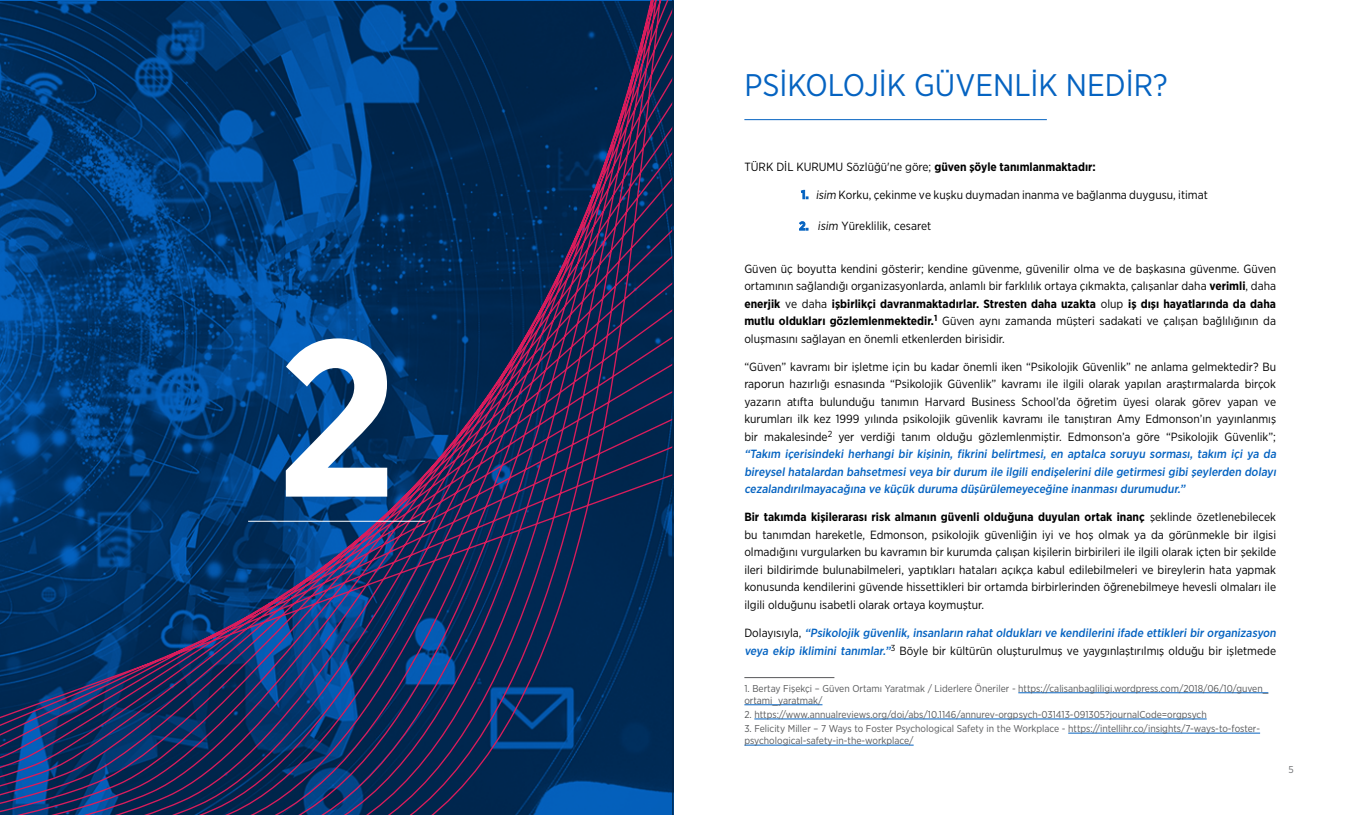
<style>
.page{position:relative;width:1347px;height:815px;background:#fff}
.page>*{position:absolute;margin:0;border:0;box-sizing:border-box;transform-origin:0 0}
.t1{font:700 222.88px "Gotham Narrow";color:#fff}
.t2{font:31.25px "Gotham Narrow";color:#0563c1}
.t3{font:11.88px/17.5px "Gotham Narrow";color:#000;text-align:justify}
.t4{font:500 11.88px/17.5px "Gotham Narrow";color:#0563c1}
.t5{font:10px/12px "Gotham Narrow";color:#58595b}
.t6{font:10px "Gotham Narrow";color:#6d6e71}
.s1{font-weight:700}
.s2{font-weight:700;color:#0563c1}
.s3{font-weight:500;color:#0563c1}
.s4{font-weight:400;color:#000}
</style>
<div class="page">
<svg style="left:0;top:0;width:673px;height:815px;background:#0c3368"></svg>
<hr style="left:744px;top:119px;width:302px;height:1px;background:#0563c1">
<hr style="left:744px;top:677px;width:90px;height:1px;background:#58595b">
<hr style="left:1018px;top:692px;width:250px;height:1px;background:#0563c1">
<hr style="left:744px;top:704px;width:78px;height:1px;background:#0563c1">
<hr style="left:754px;top:719px;width:452px;height:1px;background:#0563c1">
<hr style="left:1068px;top:733px;width:192px;height:1px;background:#0563c1">
<hr style="left:744px;top:745px;width:169px;height:1px;background:#0563c1">
<hr style="left:248px;top:521px;width:177px;height:1px;background:#fff">
<h1 class="t1" style="left:276px;top:275px;width:123px">2</h1>
<h2 class="t2" style="left:744px;top:65px;width:425px">PSİKOLOJİK GÜVENLİK NEDİR?</h2>
<p class="t3" style="left:744px;top:158px;width:353px">TÜRK DİL KURUMU Sözlüğü'ne göre; <span class="s1">güven şöyle tanımlanmaktadır:</span></p>
<p class="t3" style="left:801px;top:186px;width:408px"><span class="s2">1.</span> isim Korku, çekinme ve kuşku duymadan inanma ve bağlanma duygusu, itimat</p>
<p class="t3" style="left:799px;top:217px;width:134px"><span class="s2">2.</span> isim Yüreklilik, cesaret</p>
<p class="t3" style="left:744px;top:259px;width:533px">Güven üç boyutta kendini gösterir; kendine güvenme, güvenilir olma ve de başkasına güvenme. Güven ortamının sağlandığı organizasyonlarda, anlamlı bir farklılık ortaya çıkmakta, çalışanlar daha <span class="s1">verimli</span>, daha <span class="s1">enerjik</span> ve daha <span class="s1">işbirlikçi davranmaktadırlar. Stresten daha uzakta</span> olup <span class="s1">iş dışı hayatlarında da daha mutlu oldukları gözlemlenmektedir.</span><sup>1</sup> Güven aynı zamanda müşteri sadakati ve çalışan bağlılığının da oluşmasını sağlayan en önemli etkenlerden birisidir.</p>
<p class="t3" style="left:744px;top:358px;width:535px;text-align:left">“Güven” kavramı bir işletme için bu kadar önemli iken “Psikolojik Güvenlik” ne anlama gelmektedir? Bu raporun hazırlığı esnasında “Psikolojik Güvenlik” kavramı ile ilgili olarak yapılan araştırmalarda birçok yazarın atıfta bulunduğu tanımın Harvard Business School’da öğretim üyesi olarak görev yapan ve kurumları ilk kez 1999 yılında psikolojik güvenlik kavramı ile tanıştıran Amy Edmonson’ın yayınlanmış bir makalesinde<sup>2</sup> yer verdiği tanım olduğu gözlemlenmiştir. Edmonson’a göre “Psikolojik Güvenlik”; <span class="s3">“Takım içerisindeki herhangi bir kişinin, fikrini belirtmesi, en aptalca soruyu sorması, takım içi ya da bireysel hatalardan bahsetmesi veya bir durum ile ilgili endişelerini dile getirmesi gibi şeylerden dolayı cezalandırılmayacağına ve küçük duruma düşürülemeyeceğine inanması durumudur.”</span></p>
<p class="t3" style="left:744px;top:508px;width:533px"><span class="s1">Bir takımda kişilerarası risk almanın güvenli olduğuna duyulan ortak inanç</span> şeklinde özetlenebilecek bu tanımdan hareketle, Edmonson, psikolojik güvenliğin iyi ve hoş olmak ya da görünmekle bir ilgisi olmadığını vurgularken bu kavramın bir kurumda çalışan kişilerin birbirileri ile ilgili olarak içten bir şekilde ileri bildirimde bulunabilmeleri, yaptıkları hataları açıkça kabul edilebilmeleri ve bireylerin hata yapmak konusunda kendilerini güvende hissettikleri bir ortamda birbirlerinden öğrenebilmeye hevesli olmaları ile ilgili olduğunu isabetli olarak ortaya koymuştur.</p>
<p class="t4" style="left:744px;top:624px;width:535px"><span class="s4">D o l a y ı s ı y l a ,</span> “Psikolojik güvenlik, insanların rahat oldukları ve kendilerini ifade ettikleri bir organizasyon veya ekip iklimini tanımlar.”<sup>3</sup> <span class="s4">Böyle bir kültürün oluşturulmuş ve yaygınlaştırılmış olduğu bir işletmede</span></p>
<p class="t5" style="left:744px;top:682px;width:525px">1. Bertay Fişekçi – Güven Ortamı Yaratmak / Liderlere Öneriler - https://calisanbagliligi.wordpress.com/2018/06/10/guven_ ortami_yaratmak/</p>
<p class="t5" style="left:744px;top:708px;width:464px">2. https://www.annualreviews.org/doi/abs/10.1146/annurev-orgpsych-031413-091305?journalCode=orgpsych</p>
<p class="t5" style="left:744px;top:722px;width:517px">3. Felicity Miller – 7 Ways to Foster Psychological Safety in the Workplace - https://intellihr.co/insights/7-ways-to-foster&shy;psychological-safety-in-the-workplace/</p>
<p class="t6" style="left:1288px;top:764px;width:7px">5</p>
</div>
